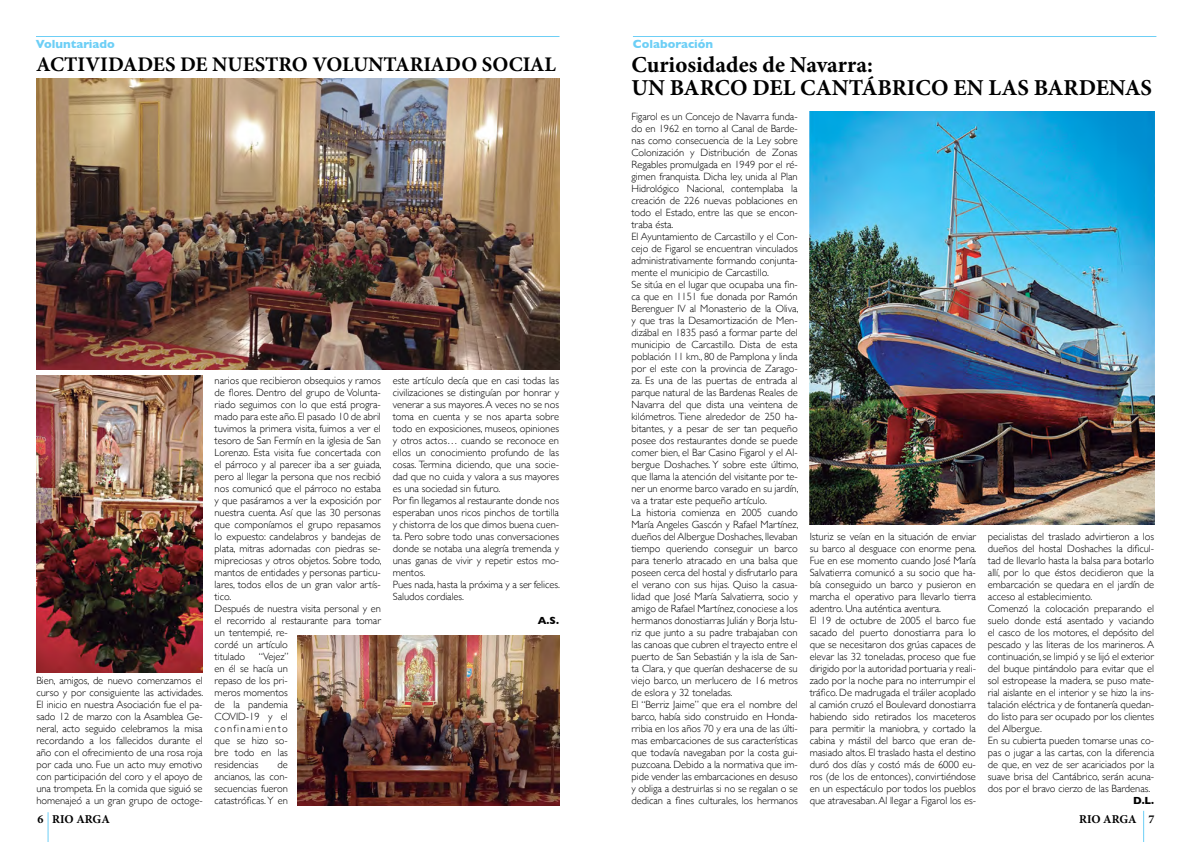
<style>
.page{position:relative;width:1191px;height:842px;background:#fff}
.page>*{position:absolute;margin:0;border:0;box-sizing:border-box;transform-origin:0 0}
.t1{font:700 22.8px/22.8px "Minion Pro";color:#000}
.t2{font:700 20.8px "Minion Pro";color:#000}
.t3{font:700 12px "Gill Sans";color:#6dcff6}
.t4{font:700 12px "Minion Pro";color:#000}
.t5{font:300 10.5px/12px "Gill Sans";letter-spacing:-.005em;color:#000}
.t6{font:700 10.5px "Gill Sans";color:#000}
</style>
<div class="page">
<hr style="left:1143px;top:811px;width:1px;height:31px;background:#6dcff6">
<hr style="left:48px;top:812px;width:1px;height:30px;background:#6dcff6">
<img style="left:37px;top:376px;width:166px;height:297px">
<img style="left:36px;top:79px;width:523px;height:291px">
<img style="left:298px;top:635px;width:261px;height:171px">
<hr style="left:633px;top:36px;width:523px;height:1px;background:#6dcff6">
<hr style="left:36px;top:36px;width:523px;height:1px;background:#6dcff6">
<img style="left:809px;top:112px;width:346px;height:412px">
<p class="t3" style="left:36px;top:35px;width:80px">Voluntariado</p>
<h2 class="t2" style="left:36px;top:50px;width:521px">ACTIVIDADES DE NUESTRO VOLUNTARIADO SOCIAL</h2>
<p class="t5" style="left:36px;top:674px;width:168px;text-align:justify">Bien, amigos, de nuevo comenzamos el curso y por consiguiente las actividades.<br>El inicio en nuestra Asociación fue el pa&shy;sado 12 de marzo con la Asamblea Ge&shy;neral, acto seguido celebramos la misa recordando a los fallecidos durante el año con el ofrecimiento de una rosa roja por cada uno. Fue un acto muy emotivo con participación del coro y el apoyo de una trompeta. En la comida que siguió se homenajeó a un gran grupo de octoge-</p>
<p class="t4" style="left:37px;top:811px;width:74px">6 RIO ARGA</p>
<p class="t5" style="left:215px;top:374px;width:169px">narios que recibieron obsequios y ramos de flores. Dentro del grupo de Volunta&shy;riado seguimos con lo que está progra&shy;mado para este año. El pasado 10 de abril tuvimos la primera visita, fuimos a ver el tesoro de San Fermín en la iglesia de San Lorenzo. Esta visita fue concertada con el párroco y al parecer iba a ser guiada, pero al llegar la persona que nos recibió nos comunicó que el párroco no estaba y que pasáramos a ver la exposición por nuestra cuenta. Así que las 30 personas que componíamos el grupo repasamos lo expuesto: candelabros y bandejas de plata, mitras adornadas con piedras se&shy;mipreciosas y otros objetos. Sobre todo, mantos de entidades y personas particu&shy;lares, todos ellos de un gran valor artís&shy;tico.<br>Después de nuestra visita personal y en el recorrido al restaurante para tomar un tentempié, re-<br>cordé un artículo<br>titulado</p>
<p class="t5" style="left:215px;top:650px;width:75px;text-align:justify;text-indent:44px">“Vejez” en él se hacía un repaso de los pri&shy;meros momentos de la pandemia COVID-19 y el confinamiento que se hizo so&shy;bre todo en las residencias</p>
<p class="t5" style="left:215px;top:758px;width:75px;text-align:justify;text-indent:63px">de ancianos, las con&shy;secuencias fueron catastróficas. Y en</p>
<p class="t5" style="left:393px;top:374px;width:168px">este artículo decía que en casi todas las civilizaciones se distinguían por honrar y venerar a sus mayores. A veces no se nos toma en cuenta y se nos aparta sobre todo en exposiciones, museos, opiniones y otros actos… cuando se reconoce en ellos un conocimiento profundo de las cosas. Termina diciendo, que una socie&shy;dad que no cuida y valora a sus mayores es una sociedad sin futuro.<br>Por fin llegamos al restaurante donde nos esperaban unos ricos pinchos de tortilla y chistorra de los que dimos buena cuen&shy;ta. Pero sobre todo unas conversaciones donde se notaba una alegría tremenda y unas ganas de vivir y repetir estos mo&shy;mentos.<br>Pues nada, hasta la próxima y a ser felices.<br>Saludos cordiales.</p>
<p class="t6" style="left:538px;top:612px;width:23px">A.S.</p>
<p class="t3" style="left:633px;top:35px;width:82px">Colaboración</p>
<h1 class="t1" style="left:631px;top:53px;width:522px">Curiosidades de Navarra:<br>UN BARCO DEL CANTÁBRICO EN LAS BARDENAS</h1>
<p class="t5" style="left:631px;top:110px;width:169px">Figarol es un Concejo de Navarra funda&shy;do en 1962 en torno al Canal de Barde&shy;nas como consecuencia de la Ley sobre Colonización y Distribución de Zonas Regables promulgada en 1949 por el ré&shy;gimen franquista. Dicha ley, unida al Plan Hidrológico Nacional, contemplaba la creación de 226 nuevas poblaciones en todo el Estado, entre las que se encon&shy;traba ésta.<br>El Ayuntamiento de Carcastillo y el Con&shy;cejo de Figarol se encuentran vinculados administrativamente formando conjunta&shy;mente el municipio de Carcastillo.<br>Se sitúa en el lugar que ocupaba una fin&shy;ca que en 1151 fue donada por Ramón Berenguer IV al Monasterio de la Oliva, y que tras la Desamortización de Men&shy;dizábal en 1835 pasó a formar parte del municipio de Carcastillo. Dista de esta población 11 km., 80 de Pamplona y linda por el este con la provincia de Zarago&shy;za. Es una de las puertas de entrada al parque natural de las Bardenas Reales de Navarra del que dista una veintena de kilómetros. Tiene alrededor de 250 ha&shy;bitantes, y a pesar de ser tan pequeño posee dos restaurantes donde se puede comer bien, el Bar Casino Figarol y el Al&shy;bergue Doshaches. Y sobre este último, que llama la atención del visitante por te&shy;ner un enorme barco varado en su jardín, va a tratar este pequeño artículo.<br>La historia comienza en 2005 cuando María Angeles Gascón y Rafael Martínez, dueños del Albergue Doshaches, llevaban tiempo queriendo conseguir un barco para tenerlo atracado en una balsa que poseen cerca del hostal y disfrutarlo para el verano con sus hijas. Quiso la casua&shy;lidad que José María Salvatierra, socio y amigo de Rafael Martínez, conociese a los hermanos donostiarras Julián y Borja Istu&shy;riz que junto a su padre trabajaban con las canoas que cubren el trayecto entre el puerto de San Sebastián y la isla de San&shy;ta Clara, y que querían deshacerse de su viejo barco, un merlucero de 16 metros de eslora y 32 toneladas.<br>El “Berriz Jaime” que era el nombre del barco, había sido construido en Honda&shy;rribia en los años 70 y era una de las últi&shy;mas embarcaciones de sus características que todavía navegaban por la costa gui&shy;puzcoana. Debido a la normativa que im&shy;pide vender las embarcaciones en desuso y obliga a destruirlas si no se regalan o se dedican a fines culturales, los hermanos</p>
<p class="t5" style="left:809px;top:530px;width:168px">Isturiz se veían en la situación de enviar su barco al desguace con enorme pena.<br>Fue en ese momento cuando José María Salvatierra comunicó a su socio que ha&shy;bía conseguido un barco y pusieron en marcha el operativo para llevarlo tierra adentro. Una auténtica aventura.<br>El 19 de octubre de 2005 el barco fue sacado del puerto donostiarra para lo que se necesitaron dos grúas capaces de elevar las 32 toneladas, proceso que fue dirigido por la autoridad portuaria y reali&shy;zado por la noche para no interrumpir el tráfico. De madrugada el tráiler acoplado al camión cruzó el Boulevard donostiarra habiendo sido retirados los maceteros para permitir la maniobra, y cortado la cabina y mástil del barco que eran de&shy;masiado altos. El traslado hasta el destino duró dos días y costó más de 6000 eu&shy;ros (de los de entonces), convirtiéndose en un espectáculo por todos los pueblos que atravesaban. Al llegar a Figarol los es-</p>
<p class="t5" style="left:988px;top:530px;width:168px">pecialistas del traslado advirtieron a los dueños del hostal Doshaches la dificul&shy;tad de llevarlo hasta la balsa para botarlo allí, por lo que éstos decidieron que la embarcación se quedara en el jardín de acceso al establecimiento.<br>Comenzó la colocación preparando el suelo donde está asentado y vaciando el casco de los motores, el depósito del pescado y las literas de los marineros. A continuación, se limpió y se lijó el exterior del buque pintándolo para evitar que el sol estropease la madera, se puso mate&shy;rial aislante en el interior y se hizo la ins&shy;talación eléctrica y de fontanería quedan&shy;do listo para ser ocupado por los clientes del Albergue.<br>En su cubierta pueden tomarse unas co&shy;pas o jugar a las cartas, con la diferencia de que, en vez de ser acariciados por la suave brisa del Cantábrico, serán acuna&shy;dos por el bravo cierzo de las Bardenas.</p>
<p class="t6" style="left:1133px;top:792px;width:22px">D.L.</p>
<p class="t4" style="left:1079px;top:811px;width:77px">RIO ARGA 7</p>
</div>
